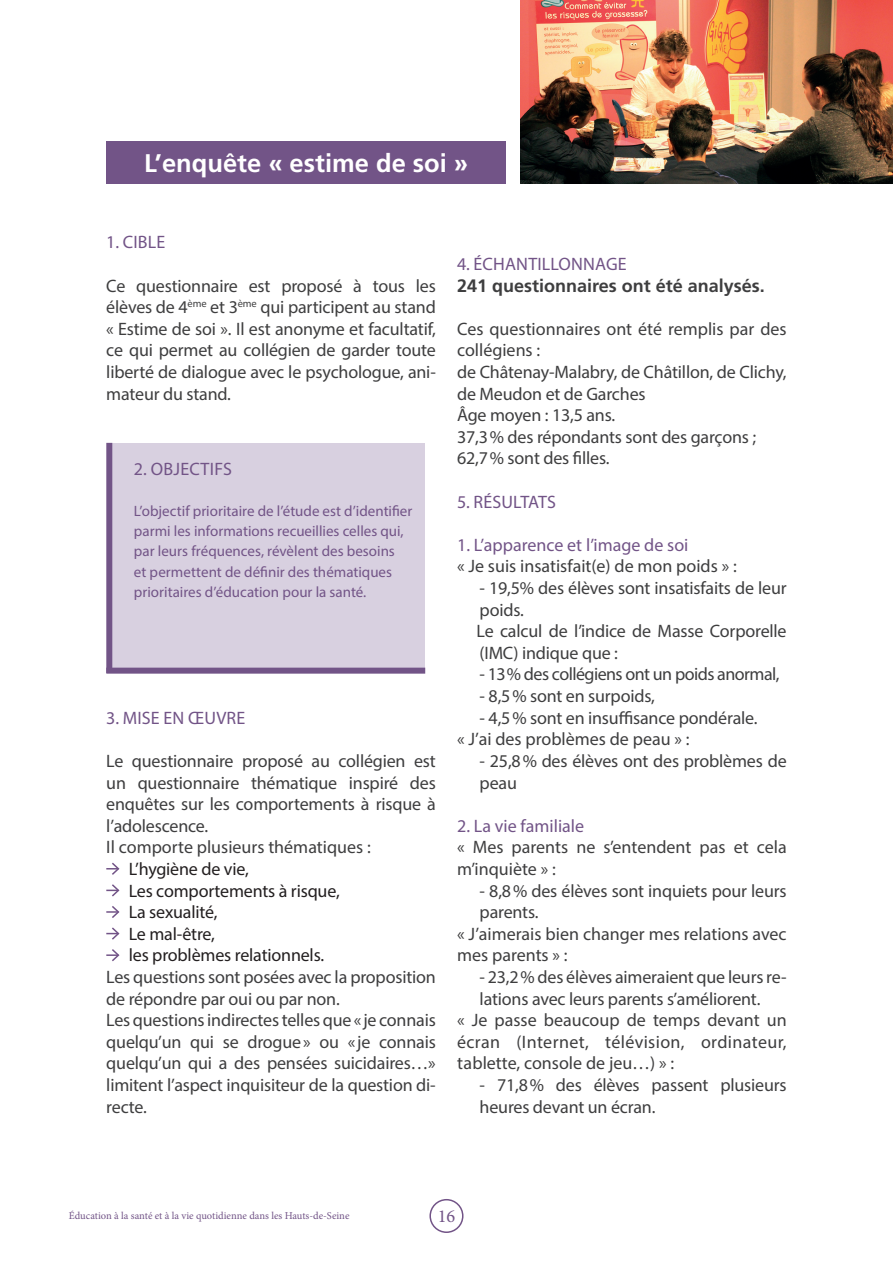
<style>
.page{position:relative;width:893px;height:1263px;background:#fff}
.page>*{position:absolute;margin:0;border:0;box-sizing:border-box;transform-origin:0 0}
.t1{font:700 25.5px "Frutiger LT Std";color:#fff}
.t2{font:18.3px "Minion Pro";color:#725487}
.t3{font:18px/21.6px "Myriad Pro";letter-spacing:-.01em;color:#3e3e3f}
.t4{font:18px "Myriad Pro";letter-spacing:.005em;color:#725487}
.t5{font:18px/21.6px "Myriad Pro";letter-spacing:-.01em;color:#231f20}
.t6{font:18px "Myriad Pro";letter-spacing:.02em;color:#3e3e3f}
.t7{font:18px "Myriad Pro";letter-spacing:-.03em;color:#3e3e3f}
.t8{font:700 18px "Frutiger LT Std";color:#3e3e3f}
.t9{font:15px/20.2px "Myriad Pro";color:#725487}
.t10{font:10.5px "Minion Pro";color:#725487}
</style>
<div class="page">
<div style="left:429px;top:1199px;width:34px;height:34px;border:2px solid #725487;border-radius:50%"></div>
<div style="left:106px;top:141px;width:400px;height:43px;background:#725487"></div>
<div style="left:111px;top:443px;width:314px;height:227px;background:#d8d0e0"></div>
<div style="left:106px;top:443px;width:6px;height:230px;background:#725487"></div>
<div style="left:106px;top:668px;width:319px;height:6px;background:#725487"></div>
<svg style="left:106px;top:862px;width:14px;height:13px"></svg>
<svg style="left:106px;top:884px;width:14px;height:13px"></svg>
<svg style="left:106px;top:906px;width:14px;height:12px"></svg>
<svg style="left:106px;top:927px;width:14px;height:13px"></svg>
<svg style="left:106px;top:949px;width:14px;height:13px"></svg>
<img style="left:521px;top:0;width:372px;height:184px">
<h1 class="t1" style="left:144px;top:148px;width:326px">L’enquête « estime de soi »</h1>
<p class="t4" style="left:106px;top:231px;width:60px">1. CIBLE</p>
<p class="t3" style="left:106px;top:274px;width:331px;text-align:justify">Ce questionnaire est proposé à tous les élèves de 4<sup>ème</sup> et 3<sup>ème</sup> qui participent au stand « Estime de soi ». Il est anonyme et facultatif, ce qui permet au collégien de garder toute liberté de dialogue avec le psychologue, ani&shy;mateur du stand.</p>
<p class="t4" style="left:134px;top:458px;width:100px">2. OBJECTIFS</p>
<p class="t9" style="left:134px;top:500px;width:280px">L’objectif prioritaire de l’étude est d’identifier parmi les informations recueillies celles qui, par leurs fréquences, révèlent des besoins<br>et permettent de définir des thématiques prioritaires d’éducation pour la santé.</p>
<p class="t4" style="left:106px;top:706px;width:141px">3. MISE EN ŒUVRE</p>
<p class="t3" style="left:106px;top:750px;width:331px">Le questionnaire proposé au collégien est un questionnaire thématique inspiré des enquêtes sur les comportements à risque à l’adolescence.<br>Il comporte plusieurs thématiques :</p>
<p class="t5" style="left:129px;top:858px;width:212px">L’hygiène de vie,<br>Les comportements à risque,<br>La sexualité,<br>Le mal-être,<br>les problèmes relationnels.</p>
<p class="t3" style="left:106px;top:966px;width:331px">Les questions sont posées avec la proposition de répondre par oui ou par non.<br>Les questions indirectes telles que «je connais quelqu’un qui se drogue» ou « je connais quelqu’un qui a des pensées suicidaires…» limitent l’aspect inquisiteur de la question di&shy;recte.</p>
<p class="t4" style="left:457px;top:253px;width:171px">4. ÉCHANTILLONNAGE</p>
<p class="t8" style="left:457px;top:275px;width:309px">241 questionnaires ont été analysés.</p>
<p class="t3" style="left:457px;top:318px;width:331px">Ces questionnaires ont été remplis par des collégiens :<br>de Châtenay-Malabry, de Châtillon, de Clichy, de Meudon et de Garches<br>Âge moyen : 13,5 ans.<br>37,3% des répondants sont des garçons ;<br>62,7% sont des filles.</p>
<p class="t4" style="left:457px;top:490px;width:100px">5. RÉSULTATS</p>
<p class="t4" style="left:457px;top:534px;width:233px">1. L’apparence et l’image de soi</p>
<p class="t3" style="left:457px;top:555px;width:281px">« Je suis insatisfait(e) de mon poids » :</p>
<p class="t3" style="left:477px;top:577px;width:312px">- 19,5% des élèves sont insatisfaits de leur poids.<br>Le calcul de l’indice de Masse Corporelle (IMC) indique que :</p>
<p class="t7" style="left:480px;top:663px;width:301px">- 13% des collégiens ont un poids anormal,</p>
<p class="t3" style="left:480px;top:685px;width:177px">- 8,5% sont en surpoids,</p>
<p class="t3" style="left:457px;top:706px;width:302px;text-indent:22px">- 4,5% sont en insuffisance pondérale. « J’ai des problèmes de peau » :</p>
<p class="t3" style="left:480px;top:750px;width:309px">- 25,8% des élèves ont des problèmes de peau</p>
<p class="t4" style="left:457px;top:814px;width:129px">2. La vie familiale</p>
<p class="t3" style="left:457px;top:836px;width:331px">« Mes parents ne s’entendent pas et cela m’inquiète » :</p>
<p class="t3" style="left:480px;top:879px;width:309px">- 8,8% des élèves sont inquiets pour leurs</p>
<p class="t3" style="left:480px;top:901px;width:60px">parents.</p>
<p class="t3" style="left:457px;top:922px;width:331px">« J’aimerais bien changer mes relations avec</p>
<p class="t3" style="left:457px;top:944px;width:112px">mes parents » :</p>
<p class="t3" style="left:480px;top:966px;width:309px">- 23,2% des élèves aimeraient que leurs re-</p>
<p class="t3" style="left:480px;top:987px;width:282px">lations avec leurs parents s’améliorent.</p>
<p class="t3" style="left:457px;top:1009px;width:331px">« Je passe beaucoup de temps devant un</p>
<p class="t6" style="left:457px;top:1030px;width:331px">écran (Internet, télévision, ordinateur,</p>
<p class="t3" style="left:457px;top:1052px;width:219px">tablette, console de jeu…) » :</p>
<p class="t3" style="left:480px;top:1074px;width:309px">- 71,8% des élèves passent plusieurs heures devant un écran.</p>
<p class="t10" style="left:69px;top:1208px;width:282px">Éducation à la santé et à la vie quotidienne dans les Hauts-de-Seine</p>
<p class="t2" style="left:438px;top:1203px;width:19px">16</p>
</div>
